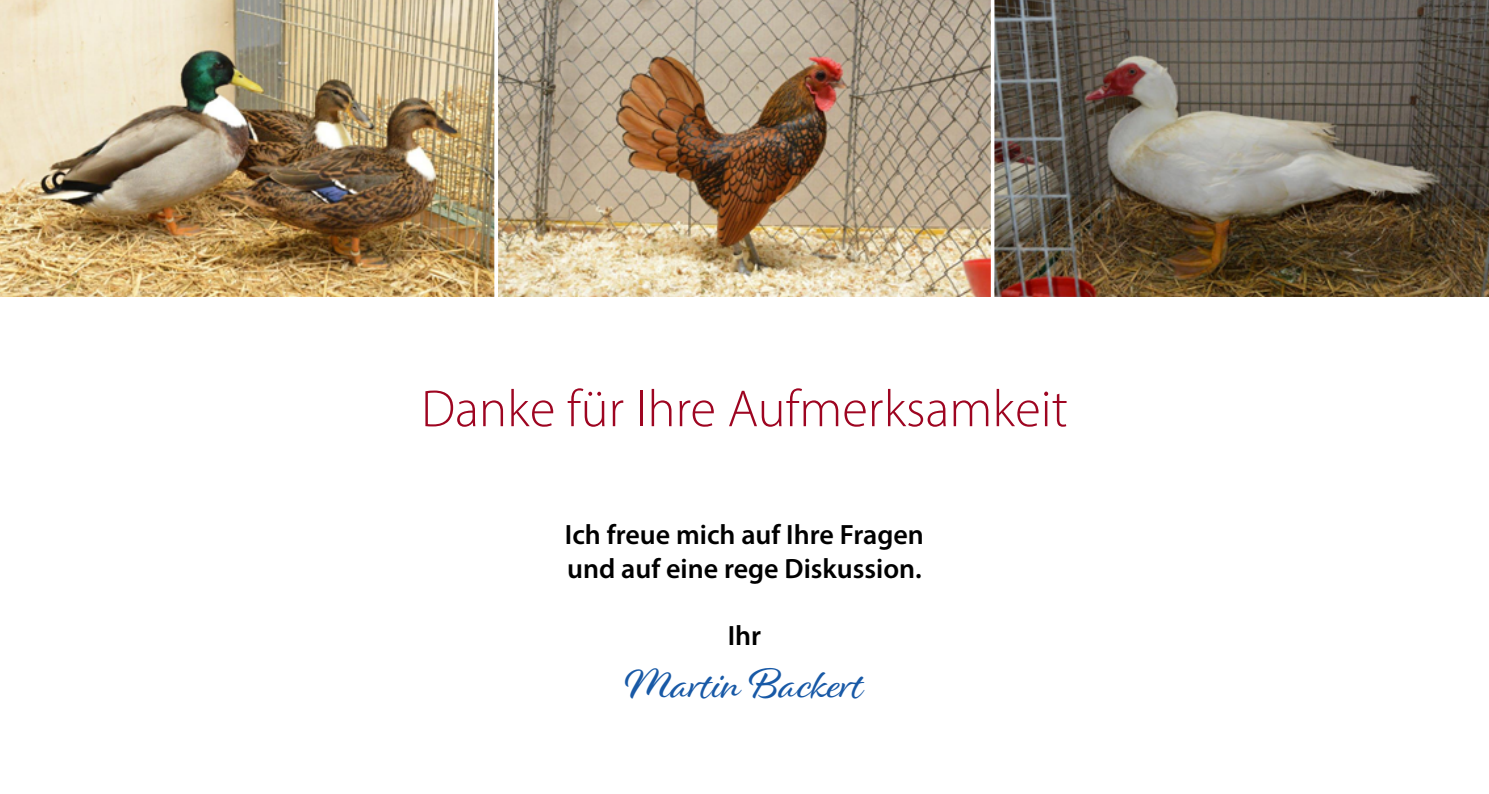
<style>
.page{position:relative;width:1489px;height:794px;background:#fff}
.page>*{position:absolute;margin:0;border:0;box-sizing:border-box;transform-origin:0 0}
.t1{font:300 52.5px "Myriad Pro";color:#9e0521}
.t2{font:43.75px "Alisha";color:#1859a6}
.t3{font:600 28px/33.6px "Myriad Pro";color:#000}
</style>
<div class="page">
<img style="left:0;top:0;width:494px;height:297px">
<img style="left:494px;top:0;width:496px;height:297px">
<img style="left:990px;top:0;width:498px;height:297px">
<h1 class="t1" style="left:421px;top:377px;width:648px">Danke für Ihre Aufmerksamkeit</h1>
<p class="t3" style="left:565px;top:517px;width:360px">Ich freue mich auf Ihre Fragen und auf eine rege Diskussion.</p>
<p class="t3" style="left:727px;top:618px;width:35px">Ihr</p>
<h2 class="t2" style="left:625px;top:657px;width:243px">Martin Backert</h2>
</div>
